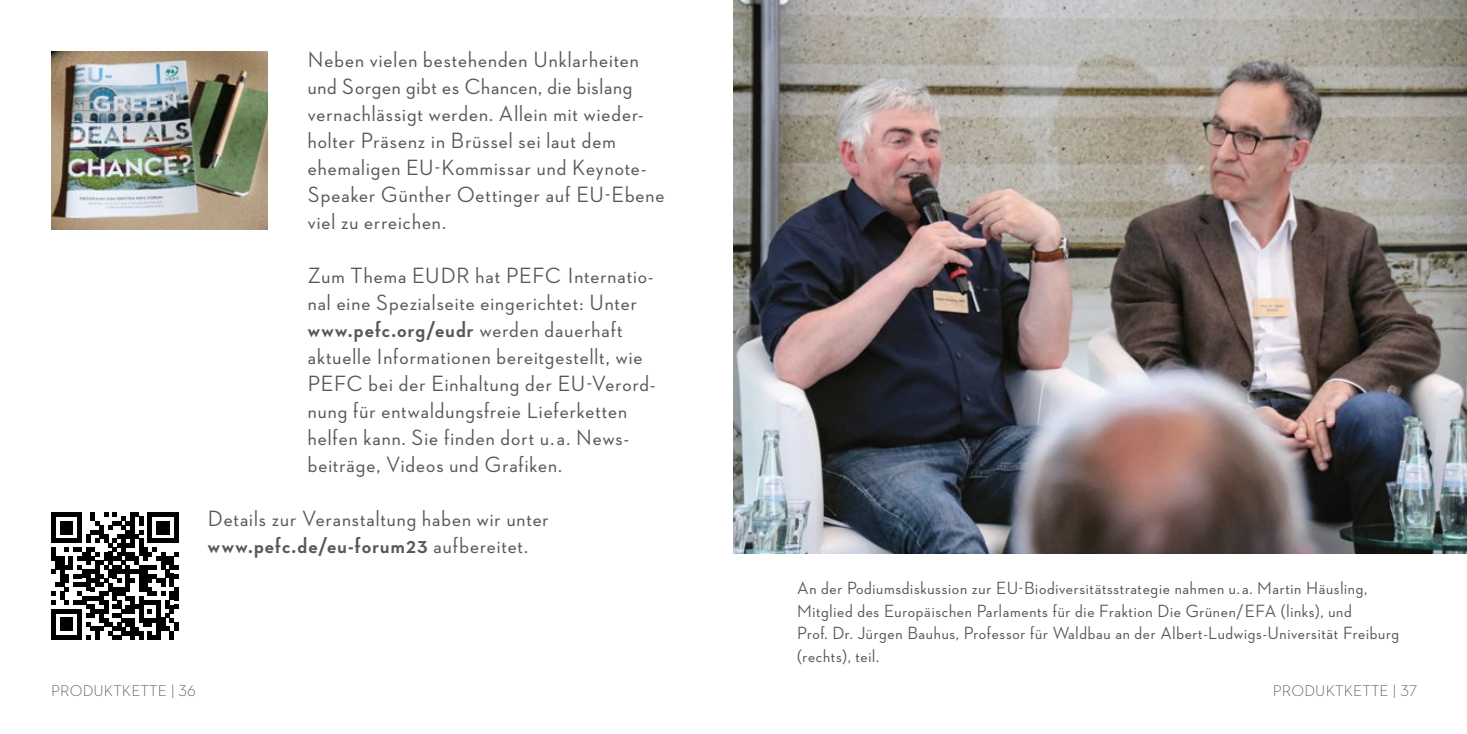
<style>
.page{position:relative;width:1467px;height:734px;background:#fff}
.page>*{position:absolute;margin:0;border:0;box-sizing:border-box;transform-origin:0 0}
.t1{font:500 22.5px/27px "Neutraface 2 Display";letter-spacing:.045em;color:#575756}
.t2{font:500 18px/22.5px "Neutraface 2 Display";letter-spacing:.04em;color:#575756}
.t3{font:300 15.75px "Neutraface 2 Text";letter-spacing:.01em;color:#575756}
.s1{font-weight:700}
</style>
<div class="page">
<svg style="left:51px;top:512px;width:128px;height:127px"></svg>
<div style="left:174px;top:622px;width:5px;height:9px;background:#000"></div>
<img style="left:733px;top:0;width:734px;height:553px">
<img style="left:51px;top:51px;width:217px;height:178px">
<p class="t1" style="left:308px;top:46px;width:358px">Neben vielen bestehenden Unklarheiten und Sorgen gibt es Chancen, die bislang vernachlässigt werden. Allein mit wieder&shy;holter Präsenz in Brüssel sei laut dem ehemaligen EU-Kommissar und Keynote-Speaker Günther Oettinger auf EU-Ebene viel zu erreichen.</p>
<p class="t1" style="left:308px;top:262px;width:349px">Zum Thema EUDR hat PEFC Internatio&shy;nal eine Spezialseite eingerichtet: Unter <span class="s1">www.pefc.org/eudr</span> werden dauerhaft aktuelle Informationen bereitgestellt, wie PEFC bei der Einhaltung der EU-Verord&shy;nung für entwaldungsfreie Lieferketten helfen kann. Sie finden dort u.a. News&shy;beiträge, Videos und Grafiken.</p>
<p class="t1" style="left:208px;top:505px;width:342px">Details zur Veranstaltung haben wir unter <span class="s1">www.pefc.de/eu-forum23</span> aufbereitet.</p>
<p class="t2" style="left:797px;top:577px;width:603px">An der Podiumsdiskussion zur EU-Biodiversitätsstrategie nahmen u.a. Martin Häusling, Mitglied des Europäischen Parlaments für die Fraktion Die Grünen/EFA (links), und<br>Prof. Dr. Jürgen Bauhus, Professor für Waldbau an der Albert-Ludwigs-Universität Freiburg (rechts), teil.</p>
<p class="t3" style="left:51px;top:680px;width:146px">PRODUKTKETTE | 36</p>
<p class="t3" style="left:1273px;top:680px;width:146px">PRODUKTKETTE | 37</p>
</div>
